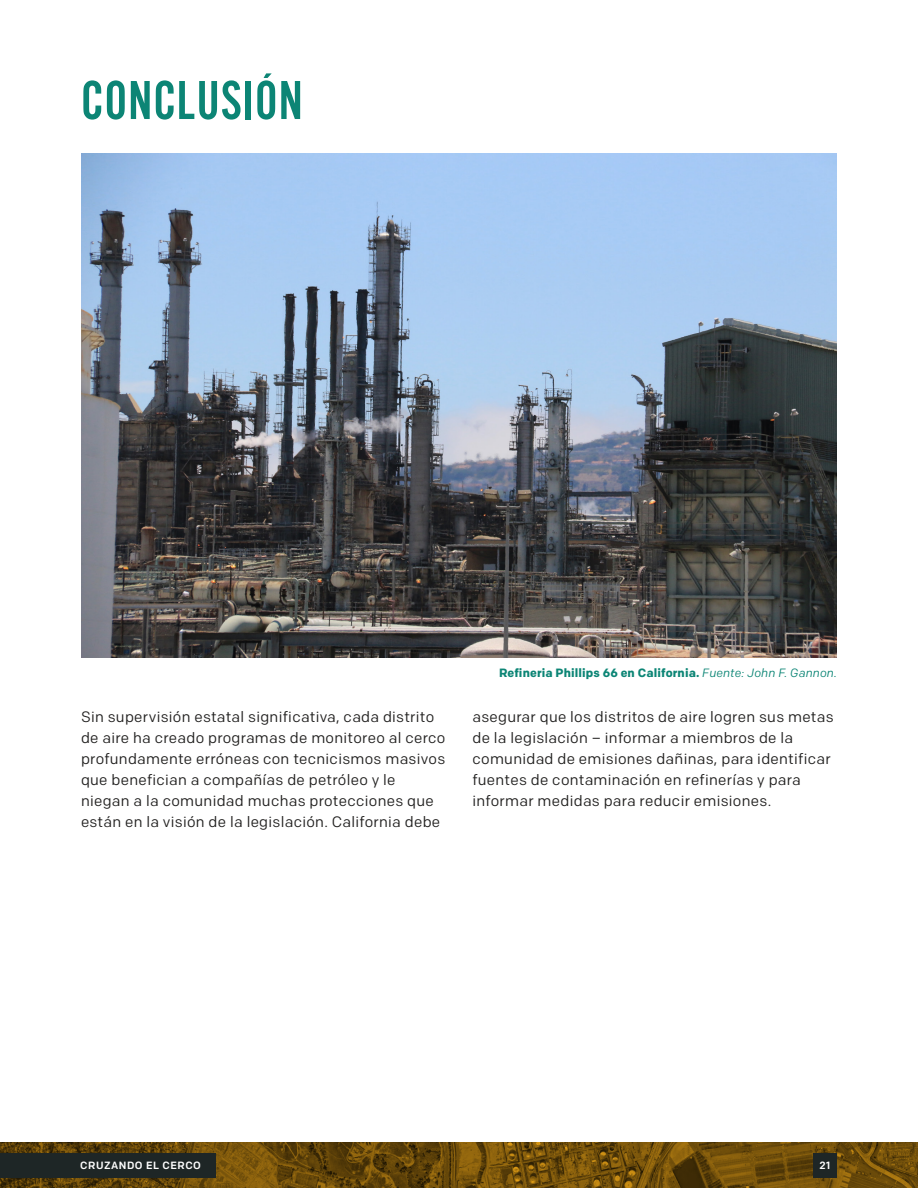
<style>
.page{position:relative;width:918px;height:1188px;background:#fff}
.page>*{position:absolute;margin:0;border:0;box-sizing:border-box;transform-origin:0 0}
.t1{font:57px "Alternate Gothic Com No 2";letter-spacing:.02em;color:#0c8575}
.Body{font:15px/21px "Colfax";letter-spacing:.02em;color:#201f1e}
.t2{font:700 12px "Colfax";letter-spacing:.01em;color:#0c8575}
.t3{font:500 10.5px "Colfax";letter-spacing:.05em;color:#fff}
.s1{font-weight:400;font-style:italic}
</style>
<div class="page">
<svg style="left:0;top:1143px;width:918px;height:45px;background:#6c4c09"></svg>
<div style="left:0;top:1153px;width:216px;height:25px;background:#1e2626"></div>
<div style="left:813px;top:1153px;width:24px;height:25px;background:#1e2626"></div>
<img style="left:81px;top:153px;width:756px;height:504px">
<h1 class="t1" style="left:81px;top:71px;width:223px">CONCLUSIÓN</h1>
<p class="t2" style="left:499px;top:666px;width:339px">Refineria Phillips 66 en California. <span class="s1">Fuente: John F. Gannon.</span></p>
<p class="Body" style="left:81px;top:706px;width:366px">Sin supervisión estatal significativa, cada distrito de aire ha creado programas de monitoreo al cerco profundamente erróneas con tecnicismos masivos que benefician a compañías de petróleo y le niegan a la comunidad muchas protecciones que están en la visión de la legislación. California debe</p>
<p class="Body" style="left:472px;top:706px;width:363px">asegurar que los distritos de aire logren sus metas de la legislación – informar a miembros de la comunidad de emisiones dañinas, para identificar fuentes de contaminación en refinerías y para informar medidas para reducir emisiones.</p>
<p class="t3" style="left:80px;top:1159px;width:122px">CRUZANDO EL CERCO</p>
<p class="t3" style="left:820px;top:1159px;width:12px">21</p>
</div>
